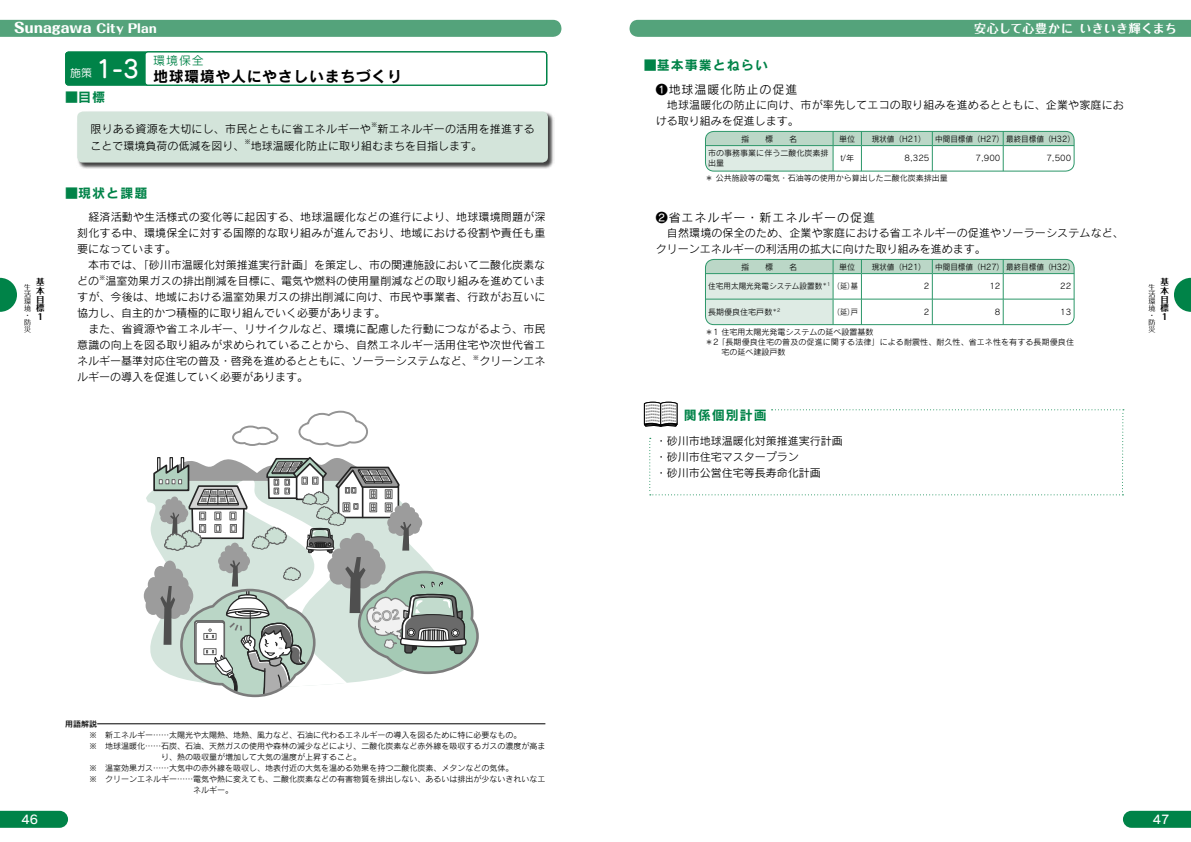
<style>
.page{position:relative;width:1191px;height:842px;background:#fff}
.page>*{position:absolute;margin:0;border:0;box-sizing:border-box;transform-origin:0 0}
.t1{font:24px "Seurat Pro DB";color:#fff}
.t2{font:15px "Rodin Pro B";letter-spacing:.04em;color:#000}
.t3{font:800 13.8px "Folk Pro";letter-spacing:.015em;color:#fff}
.t4{font:13px "Rodin Pro B";letter-spacing:.08em;color:#008348}
.t5{font:12px "Rodin Pro M";letter-spacing:.08em;color:#000}
.t6{font:700 12px "Folk Pro";letter-spacing:.025em;color:#fff}
.t7{font:12px "Rodin Pro DB";color:#fff}
.t8{font:12px "Rodin Pro M";color:#008348}
.t9{font:11px/16px "Rodin Pro M";letter-spacing:.015em;color:#000}
.t10{font:700 8.5px/8.7px "Folk Pro";color:#000;text-align:justify}
.t11{font:8px/10px "Rodin Pro M";color:#000}
.t12{font:8px "Rodin Pro M";color:#000;scale:.95 1}
.t13{font:8px "Rodin Pro M";color:#000;scale:.9 1}
.t14{font:8px "Rodin Pro DB";color:#000}
.t15{font:7px/7px "Folk Pro";color:#000}
.t16{font:6.4px "Rodin Pro M";color:#000}
.s1{font-size:12px}
.s2{font-family:"Seurat Pro M";font-size:11px}
</style>
<div class="page">
<svg style="left:0;top:811px;width:68px;height:17px"></svg>
<div style="left:0;top:20px;width:561px;height:17px;background:#54a37b"></div>
<svg style="left:0;top:278px;width:17px;height:34px"></svg>
<svg style="left:1123px;top:811px;width:68px;height:17px"></svg>
<div style="left:629px;top:20px;width:562px;height:17px;background:#54a37b"></div>
<svg style="left:1174px;top:278px;width:17px;height:34px"></svg>
<div style="left:76px;top:111px;width:478px;height:58px;background:#000;opacity:.75"></div>
<div style="left:77px;top:112px;width:471px;height:51px;background:#d3e4da;border-radius:6px"></div>
<svg style="left:144px;top:411px;width:335px;height:286px"></svg>
<div style="left:66px;top:52px;width:481px;height:33px;background:#008348;border-radius:3px"></div>
<div style="left:65px;top:52px;width:482px;height:34px;border:1px solid #008348;border-radius:3px"></div>
<div style="left:145px;top:52px;width:401px;height:33px;background:#fff;border-radius:3px"></div>
<div style="left:145px;top:52px;width:402px;height:34px;border:1px solid #008348;border-radius:3px"></div>
<svg style="left:705px;top:131px;width:369px;height:40px"></svg>
<hr style="left:861px;top:145px;width:71px;height:1px;background:#2c9769">
<hr style="left:932px;top:145px;width:71px;height:1px;background:#2c9769">
<hr style="left:1003px;top:145px;width:71px;height:1px;background:#2c9769">
<svg style="left:705px;top:259px;width:369px;height:66px"></svg>
<svg style="left:643px;top:401px;width:481px;height:94px"></svg>
<hr style="left:97px;top:723px;width:448px;height:1px;background:#000">
<p class="t3" style="left:14px;top:16px;width:144px">Sunagawa <span class="s1">City Plan</span></p>
<p class="t10" style="left:36px;top:277px;width:10px">基本目標１</p>
<p class="t15" style="left:24px;top:282px;width:8px">生活環境・防災</p>
<h1 class="t1" style="left:70px;top:53px;width:70px"><span class="s2">施策</span> 1-3</h1>
<p class="t8" style="left:153px;top:52px;width:52px">環境保全</p>
<h2 class="t2" style="left:153px;top:66px;width:251px">地球環境や人にやさしいまちづくり</h2>
<p class="t4" style="left:65px;top:88px;width:42px">■目標</p>
<p class="t9" style="left:90px;top:120px;width:282px">限りある資源を大切にし、市民とともに省エネルギーや</p>
<p class="t16" style="left:371px;top:121px;width:8px">※</p>
<p class="t9" style="left:378px;top:120px;width:159px">新エネルギーの活用を推進する</p>
<p class="t9" style="left:90px;top:137px;width:155px">ことで環境負荷の低減を図り、</p>
<p class="t16" style="left:244px;top:138px;width:8px">※</p>
<p class="t9" style="left:251px;top:137px;width:232px">地球温暖化防止に取り組むまちを目指します。</p>
<p class="t4" style="left:65px;top:184px;width:98px">■現状と課題　</p>
<p class="t9" style="left:77px;top:209px;width:470px">　経済活動や生活様式の変化等に起因する、地球温暖化などの進行により、地球環境問題が深刻化する中、環境保全に対する国際的な取り組みが進んでおり、地域における役割や責任も重要になっています。<br>　本市では、「砂川市温暖化対策推進実行計画」を策定し、市の関連施設において二酸化炭素などの</p>
<p class="t16" style="left:99px;top:273px;width:8px">※</p>
<p class="t9" style="left:77px;top:273px;width:470px;text-indent:28px">温室効果ガスの排出削減を目標に、電気や燃料の使用量削減などの取り組みを進めていますが、今後は、地域における温室効果ガスの排出削減に向け、市民や事業者、行政がお互いに協力し、自主的かつ積極的に取り組んでいく必要があります。<br>　また、省資源や省エネルギー、リサイクルなど、環境に配慮した行動につながるよう、市民意識の向上を図る取り組みが求められていることから、自然エネルギー活用住宅や次世代省エネルギー基準対応住宅の普及・啓発を進めるとともに、ソーラーシステムなど、</p>
<p class="t16" style="left:473px;top:353px;width:8px">※</p>
<p class="t9" style="left:479px;top:353px;width:67px">クリーンエネ</p>
<p class="t9" style="left:77px;top:369px;width:233px">ルギーの導入を促進していく必要があります。</p>
<p class="t14" style="left:65px;top:718px;width:33px">用語解説</p>
<p class="t11" style="left:89px;top:729px;width:433px">※　新エネルギー……太陽光や太陽熱、地熱、風力など、石油に代わるエネルギーの導入を図るために特に必要なもの。</p>
<p class="t11" style="left:89px;top:740px;width:457px">※　地球温暖化……石炭、石油、天然ガスの使用や森林の減少などにより、二酸化炭素など赤外線を吸収するガスの濃度が高ま</p>
<p class="t11" style="left:161px;top:751px;width:201px">り、熱の吸収量が増加して大気の温度が上昇すること。</p>
<p class="t11" style="left:89px;top:762px;width:425px">※　温室効果ガス……大気中の赤外線を吸収し、地表付近の大気を温める効果を持つ二酸化炭素、メタンなどの気体。</p>
<p class="t11" style="left:89px;top:773px;width:457px">※　クリーンエネルギー……電気や熱に変えても、二酸化炭素などの有害物質を排出しない、あるいは排出が少ないきれいなエ</p>
<p class="t11" style="left:193px;top:784px;width:41px">ネルギー。</p>
<p class="t6" style="left:974px;top:18px;width:204px">安心して心豊かに いきいき輝くまち</p>
<p class="t4" style="left:643px;top:56px;width:140px">■基本事業とねらい　</p>
<p class="t5" style="left:655px;top:81px;width:143px">❶地球温暖化防止の促進</p>
<p class="t9" style="left:655px;top:97px;width:470px">　地球温暖化の防止に向け、市が率先してエコの取り組みを進めるとともに、企業や家庭における取り組みを促進します。</p>
<p class="t11" style="left:741px;top:133px;width:57px">指　　標　　名</p>
<p class="t11" style="left:839px;top:133px;width:17px">単位</p>
<p class="t12" style="left:871px;top:133px;width:216px">現状値（H21） 中間目標値（H27）最終目標値（H32）</p>
<p class="t11" style="left:708px;top:148px;width:121px">市の事務事業に伴う二酸化炭素排出量</p>
<p class="t11" style="left:840px;top:153px;width:15px">t/年</p>
<p class="t11" style="left:904px;top:153px;width:26px">8,325</p>
<p class="t11" style="left:975px;top:153px;width:26px">7,900</p>
<p class="t11" style="left:1046px;top:153px;width:26px">7,500</p>
<p class="t11" style="left:705px;top:173px;width:244px">＊ 公共施設等の電気・石油等の使用から算出した二酸化炭素排出量</p>
<p class="t5" style="left:655px;top:209px;width:221px">❷省エネルギー・新エネルギーの促進</p>
<p class="t9" style="left:655px;top:225px;width:470px">　自然環境の保全のため、企業や家庭における省エネルギーの促進やソーラーシステムなど、クリーンエネルギーの利活用の拡大に向けた取り組みを進めます。</p>
<p class="t11" style="left:741px;top:261px;width:57px">指　　標　　名</p>
<p class="t11" style="left:839px;top:261px;width:17px">単位</p>
<p class="t12" style="left:871px;top:261px;width:216px">現状値（H21） 中間目標値（H27）最終目標値（H32）</p>
<p class="t12" style="left:708px;top:281px;width:159px">住宅用太陽光発電システム設置数<sup>＊1</sup> （延）基</p>
<p class="t11" style="left:924px;top:281px;width:7px">2</p>
<p class="t11" style="left:989px;top:281px;width:13px">12</p>
<p class="t11" style="left:1060px;top:281px;width:13px">22</p>
<p class="t11" style="left:708px;top:307px;width:73px">長期優良住宅戸数<sup>＊2</sup></p>
<p class="t13" style="left:833px;top:307px;width:30px">（延）戸</p>
<p class="t11" style="left:924px;top:307px;width:7px">2</p>
<p class="t11" style="left:994px;top:307px;width:7px">8</p>
<p class="t11" style="left:1060px;top:307px;width:13px">13</p>
<p class="t11" style="left:705px;top:326px;width:170px">＊1 住宅用太陽光発電システムの延べ設置基数</p>
<p class="t11" style="left:705px;top:336px;width:370px">＊2 「長期優良住宅の普及の促進に関する法律」による耐震性､耐久性､省エネ性を有する長期優良住</p>
<p class="t11" style="left:721px;top:346px;width:65px">宅の延べ建設戸数</p>
<p class="t4" style="left:683px;top:406px;width:85px">関係個別計画</p>
<p class="t9" style="left:655px;top:433px;width:188px">・砂川市地球温暖化対策推進実行計画・砂川市住宅マスタープラン<br>・砂川市公営住宅等長寿命化計画</p>
<p class="t10" style="left:1160px;top:277px;width:10px">基本目標１</p>
<p class="t15" style="left:1148px;top:282px;width:8px">生活環境・防災</p>
<p class="t7" style="left:21px;top:811px;width:18px">46</p>
<p class="t7" style="left:1153px;top:811px;width:18px">47</p>
</div>
